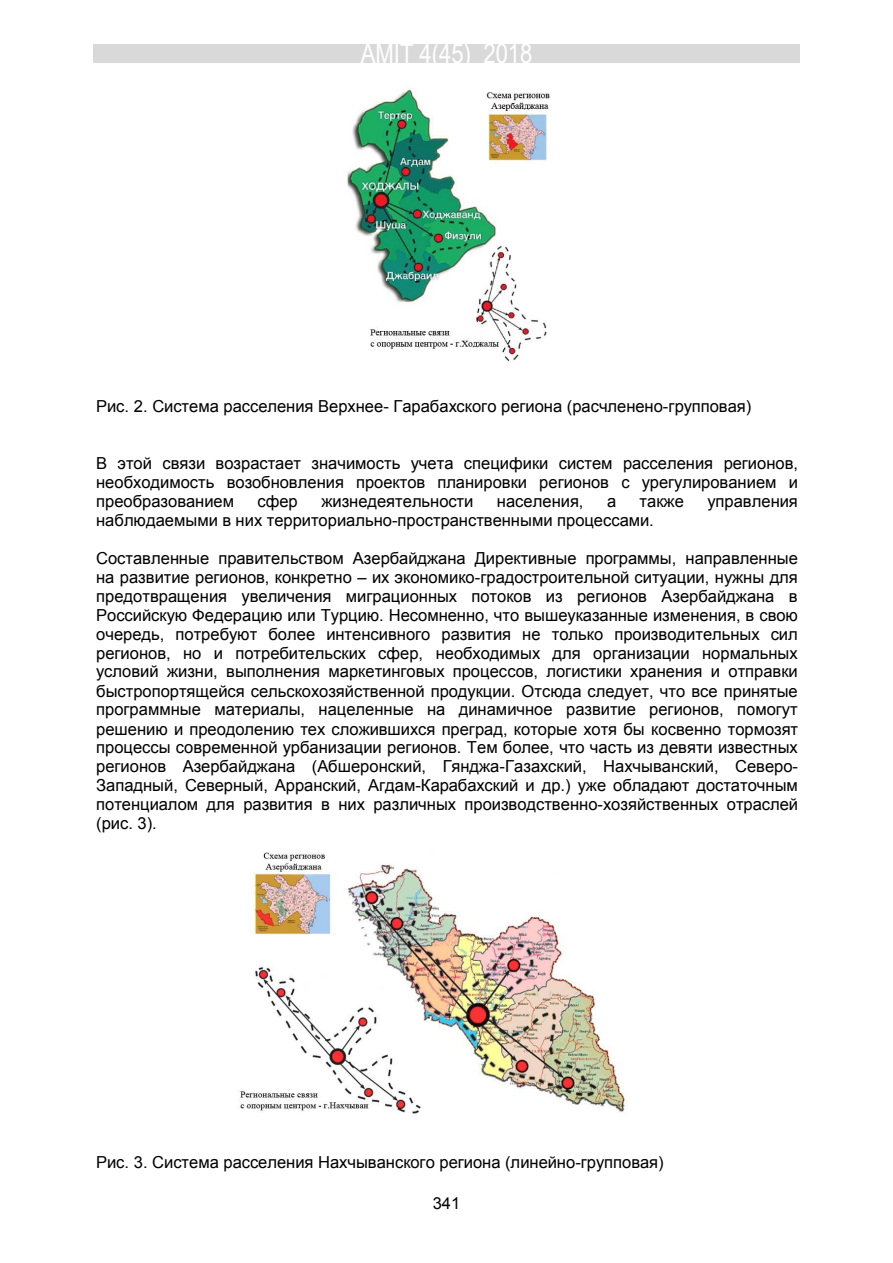
<style>
.page{position:relative;width:893px;height:1263px;background:#fff}
.page>*{position:absolute;margin:0;border:0;box-sizing:border-box;transform-origin:0 0}
.t1{font:27px "Arial Narrow";color:#fff}
.t2{font:16.5px/19px "Arial";color:#000;text-align:justify}
.t3{font:16.5px "Arial";color:#000}
.s1{font-style:inherit}
</style>
<div class="page">
<div style="left:93px;top:44px;width:707px;height:19px;background:#d9d9d9"></div>
<img style="left:347px;top:89px;width:203px;height:273px">
<img style="left:238px;top:852px;width:388px;height:262px">
<h1 class="t1" style="left:361px;top:34px;width:173px">AMIT 4(45) 2018</h1>
<p class="t2" style="left:96px;top:397px;width:657px">Рис. 2. Система расселения Верхнее<span class="s1">-</span> Гарабахского региона (расчленено<span class="s1">-</span>групповая)</p>
<p class="t2" style="left:96px;top:454px;width:703px">В этой связи возрастает значимость учета специфики систем расселения регионов, необходимость возобновления проектов планировки регионов с урегулированием и преобразованием</p>
<p class="t2" style="left:258px;top:492px;width:42px">сфер</p>
<p class="t2" style="left:321px;top:492px;width:154px">жизнедеятельности</p>
<p class="t2" style="left:497px;top:492px;width:88px">населения,</p>
<p class="t2" style="left:607px;top:492px;width:11px">а</p>
<p class="t2" style="left:640px;top:492px;width:46px">также</p>
<p class="t2" style="left:707px;top:492px;width:92px">управления</p>
<p class="t2" style="left:96px;top:511px;width:559px">наблюдаемыми в них территориально<span class="s1">-</span>пространственными процессами.</p>
<p class="t2" style="left:96px;top:548px;width:703px">Составленные правительством Азербайджана Директивные программы, направленные на развитие регионов, конкретно – их экономико<span class="s1">-</span>градостроительной ситуации, нужны для предотвращения увеличения миграционных потоков из регионов Азербайджана в Российскую Федерацию или Турцию. Несомненно, что вышеуказанные изменения, в свою очередь, потребуют более интенсивного развития не только производительных сил регионов, но и потребительских сфер, необходимых для организации нормальных условий жизни, выполнения маркетинговых процессов, логистики хранения и отправки быстропортящейся сельскохозяйственной продукции. Отсюда следует, что все принятые программные материалы, нацеленные на динамичное развитие регионов, помогут решению и преодолению тех сложившихся преград, которые хотя бы косвенно тормозят процессы современной урбанизации регионов. Тем более, что часть из девяти известных регионов Азербайджана (Абшеронский, Гянджа<span class="s1">-</span>Газахский, Нахчыванский, Северо<span class="s1">-</span>Западный, Северный, Арранский, Агдам<span class="s1">-</span>Карабахский и др.) уже обладают достаточным потенциалом для развития в них различных производственно<span class="s1">-</span>хозяйственных отраслей (рис. <span class="s1">3).</span></p>
<p class="t2" style="left:96px;top:1153px;width:569px">Рис. 3. Система расселения Нахчыванского региона (линейно<span class="s1">-</span>групповая)</p>
<p class="t3" style="left:433px;top:1192px;width:29px">341</p>
</div>
